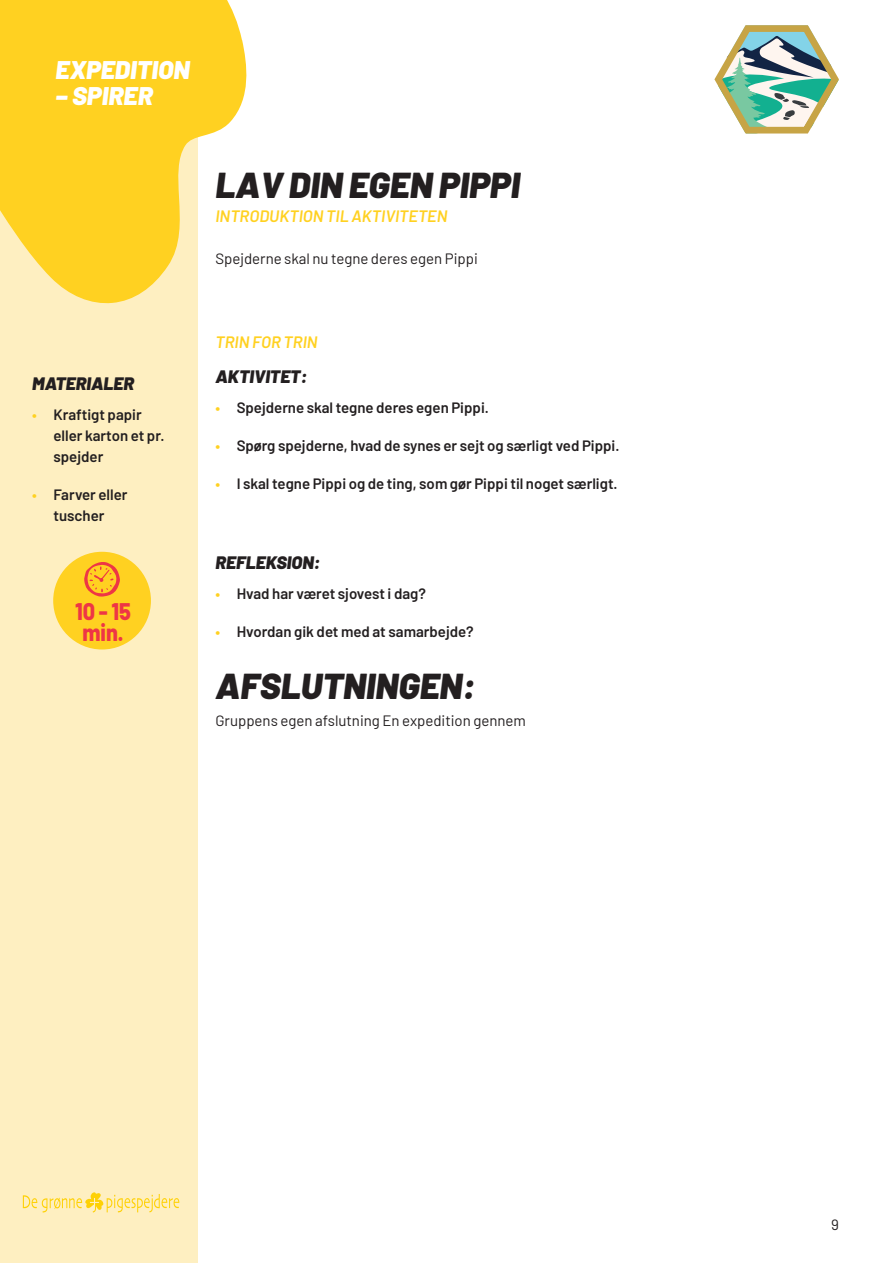
<style>
.page{position:relative;width:893px;height:1263px;background:#fff}
.page>*{position:absolute;margin:0;border:0;box-sizing:border-box;transform-origin:0 0}
.Overskrift{font:italic 900 36px "Barlow";color:#231f20}
.t1{font:italic 900 25.5px "Barlow";color:#fff}
.Brødtekst{font:800 24px "Barlow";color:#ee3645;scale:.9 1}
.Mellemrubrik{font:italic 900 18px "Barlow";color:#231f20}
.Manchet{font:italic 600 16.5px "Barlow";color:#ffd121}
.Brødtekst-2{font:italic 600 16.5px "Barlow";color:#ffd121}
.t2{font:600 15px/21px "Barlow";color:#231f20}
.Brødtekst-3{font:15px "Barlow";color:#231f20}
.s1{color:#ffd121}
</style>
<div class="page">
<div style="left:0;top:0;width:197px;height:1263px;background:#feefc1"></div>
<div style="left:53px;top:552px;width:98px;height:97px;background:#ffd121;border-radius:50%"></div>
<svg style="left:84px;top:562px;width:36px;height:35px"></svg>
<svg style="left:0;top:0;width:247px;height:401px;fill:#ffd121"></svg>
<svg style="left:23px;top:1192px;width:156px;height:20px"></svg>
<svg style="left:714px;top:25px;width:125px;height:109px"></svg>
<h2 class="t1" style="left:56px;top:51px;width:136px">EXPEDITION</h2>
<h2 class="t1" style="left:56px;top:77px;width:99px">– SPIRER</h2>
<p class="Overskrift" style="left:215px;top:158px;width:306px">LAV DIN EGEN PIPPI</p>
<p class="Manchet" style="left:215px;top:204px;width:234px">INTRODUKTION TIL AKTIVITETEN</p>
<p class="Brødtekst-3" style="left:215px;top:248px;width:264px">Spejderne skal nu tegne deres egen Pippi</p>
<p class="Mellemrubrik" style="left:32px;top:370px;width:104px">MATERIALER</p>
<p class="t2" style="left:54px;top:402px;width:113px;text-indent:-21px"><span class="s1">•</span> Kraftigt papir eller karton et pr. spejder</p>
<p class="t2" style="left:32px;top:482px;width:97px;text-align:center"><span class="s1">•</span> Farver eller tuscher</p>
<p class="Brødtekst" style="left:75px;top:594px;width:63px">10 - 15</p>
<p class="Brødtekst" style="left:82px;top:615px;width:47px">min.</p>
<p class="Brødtekst-2" style="left:215px;top:330px;width:104px">TRIN FOR TRIN</p>
<p class="Mellemrubrik" style="left:215px;top:363px;width:93px">AKTIVITET:</p>
<p class="t2" style="left:215px;top:395px;width:275px"><span class="s1">•</span> Spejderne skal tegne deres egen Pippi.</p>
<p class="t2" style="left:215px;top:433px;width:406px"><span class="s1">•</span> Spørg spejderne, hvad de synes er sejt og særligt ved Pippi.</p>
<p class="t2" style="left:215px;top:471px;width:404px"><span class="s1">•</span> I skal tegne Pippi og de ting, som gør Pippi til noget særligt.</p>
<p class="Mellemrubrik" style="left:215px;top:549px;width:107px">REFLEKSION:</p>
<p class="t2" style="left:215px;top:581px;width:212px"><span class="s1">•</span> Hvad har været sjovest i dag?</p>
<p class="t2" style="left:215px;top:619px;width:260px"><span class="s1">•</span> Hvordan gik det med at samarbejde?</p>
<p class="Overskrift" style="left:215px;top:659px;width:262px">AFSLUTNINGEN:</p>
<p class="Brødtekst-3" style="left:215px;top:710px;width:312px">Gruppens egen afslutning En expedition gennem</p>
<p class="Brødtekst-3" style="left:831px;top:1214px;width:9px">9</p>
</div>
